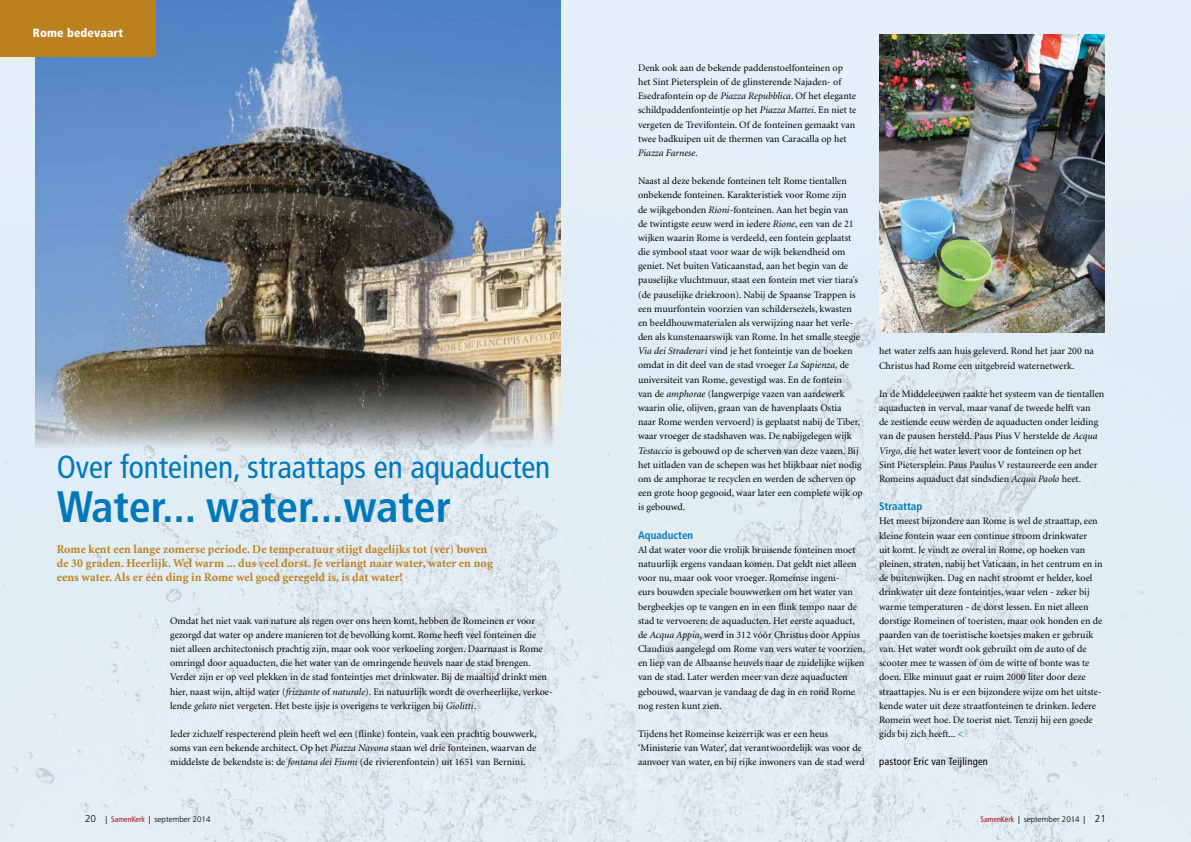
<style>
.page{position:relative;width:1191px;height:842px;background:#e5eff9}
.page>*{position:absolute;margin:0;border:0;box-sizing:border-box;transform-origin:0 0}
.t1{font:700 condensed 44px "Frutiger";color:#0079bb}
.t2{font:condensed 32px "Frutiger";color:#0079bb}
.t3{font:700 12px/14.2px "Minion";letter-spacing:.01em;color:#bb811e}
.t4{font:900 condensed 12px "Frutiger";letter-spacing:.01em;color:#fff}
.t5{font:700 condensed 11px "Frutiger";color:#0079bb}
.t6{font:condensed 10.5px "Frutiger";letter-spacing:.02em;color:#000}
.t7{font:10px/14.2px "Minion";color:#000}
.t8{font:300 8px "Frutiger";color:#000}
.s1{font-style:italic}
.s2{color:#0079bb}
.s3{font-size:10px}
.s4{font-weight:400;font-stretch:condensed}
.s5{font-weight:400;font-stretch:condensed;color:#a0111c}
</style>
<div class="page">
<img style="left:3px;top:358px;width:56px;height:471px">
<img style="left:560px;top:113px;width:455px;height:243px">
<img style="left:1015px;top:113px;width:176px;height:729px">
<img style="left:526px;top:356px;width:490px;height:486px">
<img style="left:74px;top:468px;width:452px;height:374px">
<img style="left:35px;top:0;width:525px;height:468px">
<div style="left:0;top:0;width:156px;height:57px;background:#bb811e"></div>
<img style="left:879px;top:34px;width:225px;height:298px">
<p class="t4" style="left:33px;top:26px;width:92px">Rome b devaart</p>
<p class="t4" style="left:65px;top:26px;width:27px">Item</p>
<h2 class="t2" style="left:57px;top:449px;width:495px">Over fonteinen, straattaps en aquaducten</h2>
<h1 class="t1" style="left:57px;top:481px;width:396px">Water... water...water</h1>
<p class="t3" style="left:57px;top:542px;width:437px">Rome kent een lange zomerse periode. De temperatuur stijgt dagelijks tot (ver) boven de 30 graden. Heerlijk. Wel warm ... dus veel dorst. Je verlangt naar water, water en nog eens water. Als er één ding in Rome wel goed geregeld is, is dat water!</p>
<p class="t7" style="left:170px;top:614px;width:384px">Omdat het niet vaak van nature als regen over ons heen komt, hebben de Romeinen er voor gezorgd dat water op andere manieren tot de bevolking komt. Rome heeft veel fonteinen die niet alleen architectonisch prachtig zijn, maar ook voor verkoeling zorgen. Daarnaast is Rome omringd door aquaducten, die het water van de omringende heuvels naar de stad brengen.<br>Verder zijn er op veel plekken in de stad fonteintjes met drinkwater. Bij de maaltijd drinkt men hier, naast wijn, altijd water (<span class="s1">frizzante</span> of <span class="s1">naturale</span>). En natuurlijk wordt de overheerlijke, verkoe&shy;lende <span class="s1">gelato</span> niet vergeten. Het beste ijsje is overigens te verkrijgen bij <span class="s1">Giolitti</span>.</p>
<p class="t7" style="left:170px;top:727px;width:368px;text-align:justify">Ieder zichzelf respecterend plein heeft wel een (flinke) fontein, vaak een prachtig bouwwerk, soms van een bekende architect. Op het <span class="s1">Piazza Navona</span> staan wel drie fonteinen, waarvan de middelste de bekendste is: de <span class="s1">fontana dei Fiumi</span> (de rivierenfontein) uit 1651 van Bernini.</p>
<p class="t7" style="left:638px;top:61px;width:220px">Denk ook aan de bekende paddenstoelfonteinen op het Sint Pietersplein of de glinsterende Najaden- of Esedrafontein op de <span class="s1">Piazza Repubblica</span>. Of het elegante schildpaddenfonteintje op het <span class="s1">Piazza Mattei</span>. En niet te vergeten de Trevifontein. Of de fonteinen gemaakt van twee badkuipen uit de thermen van Caracalla op het <span class="s1">Piazza Farnese</span>.</p>
<p class="t7" style="left:638px;top:174px;width:226px">Naast al deze bekende fonteinen telt Rome tientallen onbekende fonteinen. Karakteristiek voor Rome zijn<br>de wijkgebonden <span class="s1">Rioni</span>-fonteinen. Aan het begin van<br>de twintigste eeuw werd in iedere <span class="s1">Rione</span>, een van de 21 wijken waarin Rome is verdeeld, een fontein geplaatst die symbool staat voor waar de wijk bekendheid om geniet. Net buiten Vaticaanstad, aan het begin van de pauselijke vluchtmuur, staat een fontein met vier tiara’s (de pauselijke driekroon). Nabij de Spaanse Trappen is een muurfontein voorzien van schildersezels, kwasten en beeldhouwmaterialen als verwijzing naar het verle&shy;den als kunstenaarswijk van Rome. In het smalle steegje <span class="s1">Via dei Straderari</span> vind je het fonteintje van de boeken omdat in dit deel van de stad vroeger <span class="s1">La Sapienza</span>, de universiteit van Rome, gevestigd was. En de fontein<br>van de <span class="s1">amphorae</span> (langwerpige vazen van aardewerk waarin olie, olijven, graan van de havenplaats Ostia<br>naar Rome werden vervoerd) is geplaatst nabij de Tiber, waar vroeger de stadshaven was. De nabijgelegen wijk <span class="s1">Testaccio</span> is gebouwd op de scherven van deze vazen. Bij het uitladen van de schepen was het blijkbaar niet nodig om de amphorae te recyclen en werden de scherven op een grote hoop gegooid, waar later een complete wijk op is gebouwd.</p>
<p class="t5" style="left:638px;top:528px;width:57px">Aquaducten</p>
<p class="t7" style="left:638px;top:543px;width:229px">Al dat water voor die vrolijk bruisende fonteinen moet natuurlijk ergens vandaan komen. Dat geldt niet alleen voor nu, maar ook voor vroeger. Romeinse ingeni-<br>eurs bouwden speciale bouwwerken om het water van bergbeekjes op te vangen en in een flink tempo naar de stad te vervoeren: de aquaducten. Het eerste aquaduct, de <span class="s1">Acqua Appia</span>, werd in 312 vóór Christus door Appius Claudius aangelegd om Rome van vers water te voorzien, en liep van de Albaanse heuvels naar de zuidelijke wijken van de stad. Later werden meer van deze aquaducten gebouwd, waarvan je vandaag de dag in en rond Rome nog resten kunt zien.</p>
<p class="t7" style="left:638px;top:727px;width:228px">Tijdens het Romeinse keizerrijk was er een heus ‘Ministerie van Water’, dat verantwoordelijk was voor de aanvoer van water, en bij rijke inwoners van de stad werd</p>
<p class="t7" style="left:879px;top:344px;width:216px">het water zelfs aan huis geleverd. Rond het jaar 200 na<br>Christus had Rome een uitgebreid waternetwerk.</p>
<p class="t7" style="left:879px;top:387px;width:227px">In de Middeleeuwen raakte het systeem van de tientallen aquaducten in verval, maar vanaf de tweede helft van<br>de zestiende eeuw werden de aquaducten onder leiding van de pausen hersteld. Paus Pius V herstelde de <span class="s1">Acqua Virgo</span>, die het water levert voor de fonteinen op het<br>Sint Pietersplein. Paus Paulus V restaureerde een ander Romeins aquaduct dat sindsdien <span class="s1">Acqua Paolo</span> heet.</p>
<p class="t5" style="left:879px;top:500px;width:45px">Straattap</p>
<p class="t7" style="left:879px;top:514px;width:225px">Het meest bijzondere aan Rome is wel de straattap, een kleine fontein waar een continue stroom drinkwater<br>uit komt. Je vindt ze overal in Rome, op hoeken van pleinen, straten, nabij het Vaticaan, in het centrum en in de buitenwijken. Dag en nacht stroomt er helder, koel drinkwater uit deze fonteintjes, waar velen - zeker bij warme temperaturen - de dorst lessen. En niet alleen dorstige Romeinen of toeristen, maar ook honden en de paarden van de toeristische koetsjes maken er gebruik van. Het water wordt ook gebruikt om de auto of de scooter mee te wassen of om de witte of bonte was te doen. Elke minuut gaat er ruim 2000 liter door deze straattapjes. Nu is er een bijzondere wijze om het uitste&shy;kende water uit deze straatfonteinen te drinken. Iedere Romein weet hoe. De toerist niet. Tenzij hij een goede gids bij zich heeft... <span class="s2">&lt;</span></p>
<p class="t6" style="left:879px;top:756px;width:110px">pastoor Eric van Teijlingen</p>
<p class="t8" style="left:85px;top:815px;width:127px"><span class="s3">20</span> <span class="s4">|</span> <span class="s5">SamenKerk</span> <span class="s4">|</span> september 2014</p>
<p class="t8" style="left:980px;top:815px;width:127px"><span class="s5">SamenKerk</span> <span class="s4">|</span> september 2014 <span class="s4">|</span> <span class="s3">21</span></p>
</div>
